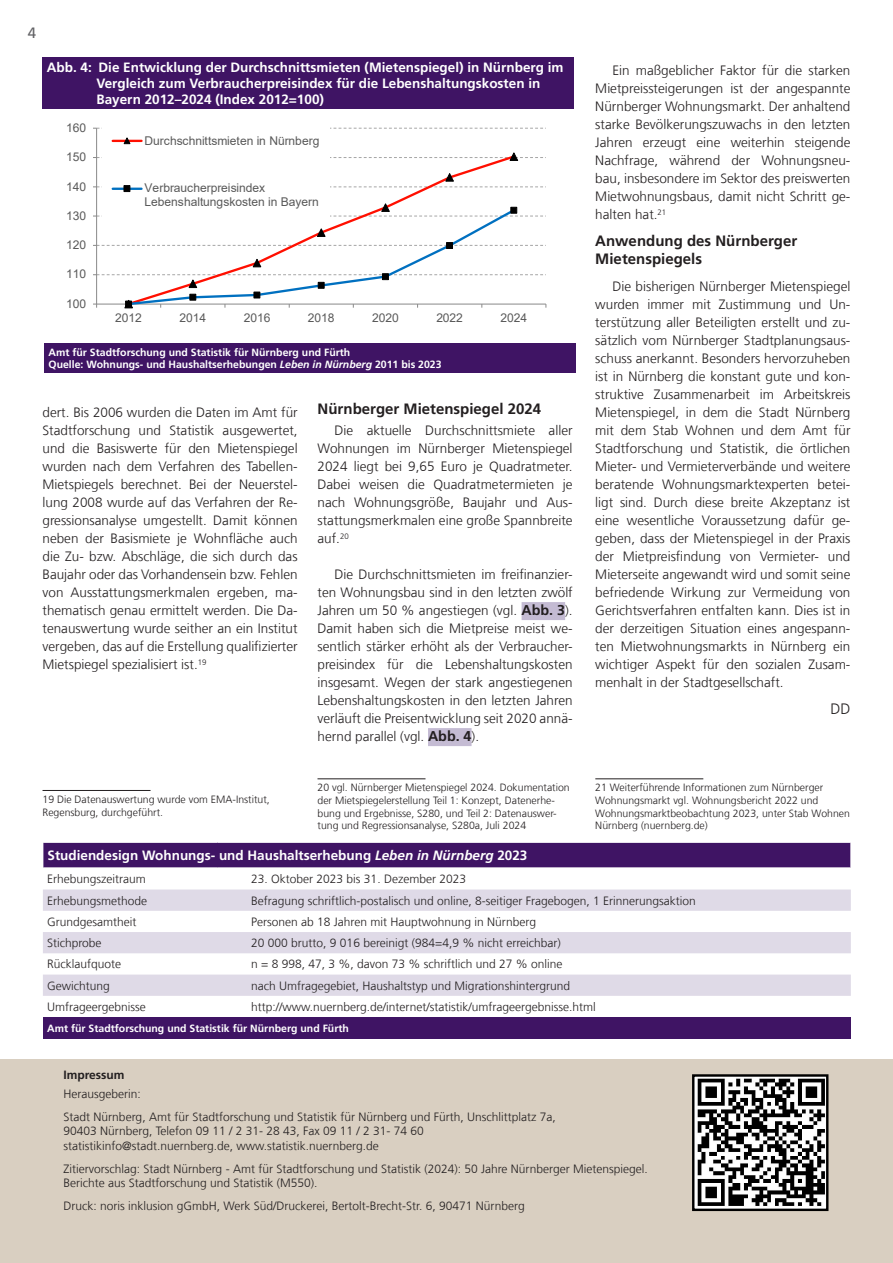
<style>
.page{position:relative;width:893px;height:1263px;background:#fff}
.page>*{position:absolute;margin:0;border:0;box-sizing:border-box;transform-origin:0 0}
.t1{font:700 15px/18px "Frutiger LT Com";color:#231f20}
.t2{font:300 15px "Frutiger LT Com";color:#231f20}
.t3{font:15px "Frutiger LT Com";color:#636366}
.t4{font:300 13.5px/18px "Frutiger LT Com";color:#231f20;text-align:justify}
.t5{font:700 13.5px/16.2px "Frutiger LT Com";color:#fff}
.t6{font:300 12px/14.4px "Frutiger LT Com";color:#231f20}
.t7{font:12px/13.8px "Arial";letter-spacing:-.005em;color:#595959}
.t8{font:700 12px "Frutiger LT Com";color:#231f20}
.t9{font:300 10.5px/12.6px "Frutiger LT Com";color:#231f20}
.t10{font:700 10.5px/12.6px "Frutiger LT Com";color:#fff}
.s1{font-style:italic}
.s2{font-weight:700;font-size:14.25px}
</style>
<div class="page">
<div style="left:0;top:1059px;width:893px;height:204px;background:#d9cfc1"></div>
<img style="left:695px;top:1077px;width:130px;height:131px">
<div style="left:692px;top:1074px;width:136px;height:137px;border:2px solid #000"></div>
<hr style="left:43px;top:790px;width:108px;height:1px;background:#231f20">
<div style="left:522px;top:602px;width:43px;height:18px;background:#c4bbd3"></div>
<div style="left:428px;top:728px;width:44px;height:18px;background:#c4bbd3"></div>
<hr style="left:317px;top:778px;width:108px;height:1px;background:#231f20">
<hr style="left:595px;top:778px;width:108px;height:1px;background:#231f20">
<div style="left:43px;top:57px;width:531px;height:51px;background:#3f1464"></div>
<hr style="left:96px;top:128px;width:1px;height:176px;background:#898989">
<svg style="left:93px;top:128px;width:453px;height:1px"></svg>
<svg style="left:330px;top:161px;width:187px;height:42px"></svg>
<svg style="left:93px;top:173px;width:453px;height:14px"></svg>
<svg style="left:93px;top:152px;width:453px;height:9px"></svg>
<svg style="left:93px;top:203px;width:454px;height:106px"></svg>
<svg style="left:318px;top:282px;width:6px;height:7px"></svg>
<div style="left:382px;top:273px;width:7px;height:7px;background:#000;border:1px solid #000"></div>
<div style="left:446px;top:242px;width:7px;height:7px;background:#000"></div>
<div style="left:510px;top:207px;width:7px;height:7px;background:#000;border:1px solid #000"></div>
<div style="left:102px;top:123px;width:227px;height:96px;background:#fff"></div>
<hr style="left:113px;top:140px;width:29px;height:2px;background:#ff0f00">
<svg style="left:123px;top:137px;width:8px;height:7px"></svg>
<hr style="left:113px;top:188px;width:29px;height:2px;background:#0070c0">
<div style="left:124px;top:185px;width:6px;height:7px;background:#000;border:1px solid #000"></div>
<div style="left:44px;top:343px;width:532px;height:30px;background:#3f1464"></div>
<div style="left:43px;top:842px;width:808px;height:26px;background:#3f1464"></div>
<svg style="left:43px;top:889px;width:808px;height:107px;fill:#dfdae7"></svg>
<div style="left:43px;top:1017px;width:808px;height:21px;background:#3f1464"></div>
<svg style="left:850px;top:843px;width:1px;height:24px"></svg>
<hr style="left:43px;top:867px;width:174px;height:1px;background:#fff">
<hr style="left:217px;top:867px;width:634px;height:1px;background:#fff">
<hr style="left:43px;top:842px;width:174px;height:1px;background:#fff">
<svg style="left:43px;top:843px;width:1px;height:24px"></svg>
<hr style="left:217px;top:842px;width:634px;height:1px;background:#fff">
<p class="t3" style="left:28px;top:23px;width:10px">4</p>
<p class="t5" style="left:97px;top:59px;width:469px;text-indent:-50px">Abb. 4: Die Entwicklung der Durchschnittsmieten (Mietenspiegel) in Nürnberg im<br>Vergleich zum Verbraucherpreisindex für die Lebenshaltungskosten in<br>Bayern 2012–2024 (Index 2012=100)</p>
<p class="t7" style="left:66px;top:121px;width:22px">160</p>
<p class="t7" style="left:66px;top:150px;width:22px">150</p>
<p class="t7" style="left:66px;top:179px;width:22px">140</p>
<p class="t7" style="left:66px;top:209px;width:22px">130</p>
<p class="t7" style="left:66px;top:238px;width:22px">120</p>
<p class="t7" style="left:66px;top:267px;width:22px">110</p>
<p class="t7" style="left:66px;top:297px;width:22px">100</p>
<p class="t7" style="left:145px;top:133px;width:176px">Durchschnittsmieten in Nürnberg</p>
<p class="t7" style="left:145px;top:181px;width:176px">Verbraucherpreisindex<br>Lebenshaltungskosten in Bayern</p>
<p class="t7" style="left:115px;top:311px;width:28px">2012</p>
<p class="t7" style="left:180px;top:311px;width:28px">2014</p>
<p class="t7" style="left:244px;top:311px;width:28px">2016</p>
<p class="t7" style="left:308px;top:311px;width:28px">2018</p>
<p class="t7" style="left:372px;top:311px;width:28px">2020</p>
<p class="t7" style="left:436px;top:311px;width:28px">2022</p>
<p class="t7" style="left:500px;top:311px;width:28px">2024</p>
<p class="t10" style="left:49px;top:346px;width:395px">Amt für Stadtforschung und Statistik für Nürnberg und Fürth<br>Quelle: Wohnungs- und Haushaltserhebungen <span class="s1">Leben in Nürnberg</span> 2011 bis 2023</p>
<p class="t4" style="left:43px;top:404px;width:257px">dert. Bis 2006 wurden die Daten im Amt für Stadtforschung und Statistik ausgewertet, und die Basiswerte für den Mietenspiegel wurden nach dem Verfahren des Tabellen-Mietspiegels berechnet. Bei der Neuerstel&shy;lung 2008 wurde auf das Verfahren der Re&shy;gressionsanalyse umgestellt. Damit können neben der Basismiete je Wohnfläche auch die Zu- bzw. Abschläge, die sich durch das Baujahr oder das Vorhandensein bzw. Fehlen von Ausstattungsmerkmalen ergeben, ma&shy;thematisch genau ermittelt werden. Die Da&shy;tenauswertung wurde seither an ein Institut vergeben, das auf die Erstellung qualifizierter Mietspiegel spezialisiert ist.<sup>19</sup></p>
<p class="t9" style="left:43px;top:793px;width:229px">19 Die Datenauswertung wurde vom EMA-Institut,<br>Regensburg, durchgeführt.</p>
<p class="t1" style="left:317px;top:400px;width:225px">Nürnberger Mietenspiegel 2024</p>
<p class="t4" style="left:317px;top:422px;width:257px;text-indent:17px">Die aktuelle Durchschnittsmiete aller Wohnungen im Nürnberger Mietenspiegel 2024 liegt bei 9,65 Euro je Quadratmeter.<br>Dabei weisen die Quadratmetermieten je nach Wohnungsgröße, Baujahr und Aus&shy;stattungsmerkmalen eine große Spannbreite auf.<sup>20</sup></p>
<p class="t4" style="left:317px;top:566px;width:257px;text-indent:17px">Die Durchschnittsmieten im freifinanzier&shy;ten Wohnungsbau sind in den letzten zwölf Jahren um 50 % angestiegen (vgl. <span class="s2">Abb. 3</span>).<br>Damit haben sich die Mietpreise meist we&shy;sentlich stärker erhöht als der Verbraucher&shy;preisindex für die Lebenshaltungskosten insgesamt. Wegen der stark angestiegenen Lebenshaltungskosten in den letzten Jahren verläuft die Preisentwicklung seit 2020 annä&shy;hernd parallel (vgl. <span class="s2">Abb. 4</span>).</p>
<p class="t9" style="left:317px;top:781px;width:254px">20 vgl. Nürnberger Mietenspiegel 2024. Dokumentation der Mietspiegelerstellung Teil 1: Konzept, Datenerhe&shy;bung und Ergebnisse, S280, und Teil 2: Datenauswer&shy;tung und Regressionsanalyse, S280a, Juli 2024</p>
<p class="t4" style="left:595px;top:62px;width:257px;text-indent:17px">Ein maßgeblicher Faktor für die starken Mietpreissteigerungen ist der angespannte Nürnberger Wohnungsmarkt. Der anhaltend starke Bevölkerungszuwachs in den letzten Jahren erzeugt eine weiterhin steigende Nachfrage, während der Wohnungsneu&shy;bau, insbesondere im Sektor des preiswerten Mietwohnungsbaus, damit nicht Schritt ge&shy;halten hat.<sup>21</sup></p>
<p class="t1" style="left:595px;top:232px;width:203px">Anwendung des Nürnberger<br>Mietenspiegels</p>
<p class="t4" style="left:595px;top:278px;width:257px;text-indent:17px">Die bisherigen Nürnberger Mietenspiegel wurden immer mit Zustimmung und Un&shy;terstützung aller Beteiligten erstellt und zu&shy;sätzlich vom Nürnberger Stadtplanungsaus&shy;schuss anerkannt. Besonders hervorzuheben ist in Nürnberg die konstant gute und kon&shy;struktive Zusammenarbeit im Arbeitskreis Mietenspiegel, in dem die Stadt Nürnberg mit dem Stab Wohnen und dem Amt für Stadtforschung und Statistik, die örtlichen Mieter- und Vermieterverbände und weitere beratende Wohnungsmarktexperten betei&shy;ligt sind. Durch diese breite Akzeptanz ist eine wesentliche Voraussetzung dafür ge&shy;geben, dass der Mietenspiegel in der Praxis der Mietpreisfindung von Vermieter- und Mieterseite angewandt wird und somit seine befriedende Wirkung zur Vermeidung von Gerichtsverfahren entfalten kann. Dies ist in der derzeitigen Situation eines angespann&shy;ten Mietwohnungsmarkts in Nürnberg ein wichtiger Aspekt für den sozialen Zusam&shy;menhalt in der Stadtgesellschaft.</p>
<p class="t2" style="left:830px;top:700px;width:22px">DD</p>
<p class="t9" style="left:595px;top:781px;width:256px">21 Weiterführende Informationen zum Nürnberger Wohnungsmarkt vgl. Wohnungsbericht 2022 und Wohnungsmarktbeobachtung 2023, unter Stab Wohnen Nürnberg (nuernberg.de)</p>
<p class="t5" style="left:48px;top:847px;width:481px">Studiendesign Wohnungs- und Haushaltserhebung <span class="s1">Leben in Nürnberg</span> 2023</p>
<p class="t6" style="left:47px;top:872px;width:100px">Erhebungszeitraum</p>
<p class="t6" style="left:251px;top:872px;width:216px">23. Oktober 2023 bis 31. Dezember 2023</p>
<p class="t6" style="left:47px;top:893px;width:102px">Erhebungsmethode</p>
<p class="t6" style="left:251px;top:893px;width:446px">Befragung schriftlich-postalisch und online, 8-seitiger Fragebogen, 1 Erinnerungsaktion</p>
<p class="t6" style="left:47px;top:915px;width:91px">Grundgesamtheit</p>
<p class="t6" style="left:251px;top:915px;width:286px">Personen ab 18 Jahren mit Hauptwohnung in Nürnberg</p>
<p class="t6" style="left:47px;top:936px;width:56px">Stichprobe</p>
<p class="t6" style="left:251px;top:936px;width:311px">20 000 brutto, 9 016 bereinigt (984=4,9 % nicht erreichbar)</p>
<p class="t6" style="left:47px;top:957px;width:76px">Rücklaufquote</p>
<p class="t6" style="left:251px;top:957px;width:313px">n = 8 998, 47, 3 %, davon 73 % schriftlich und 27 % online</p>
<p class="t6" style="left:47px;top:978px;width:64px">Gewichtung</p>
<p class="t6" style="left:251px;top:978px;width:320px">nach Umfragegebiet, Haushaltstyp und Migrationshintergrund</p>
<p class="t6" style="left:47px;top:1000px;width:100px">Umfrageergebnisse</p>
<p class="t6" style="left:251px;top:1000px;width:346px">http://www.nuernberg.de/internet/statistik/umfrageergebnisse.html</p>
<p class="t10" style="left:47px;top:1022px;width:303px">Amt für Stadtforschung und Statistik für Nürnberg und Fürth</p>
<p class="t8" style="left:63px;top:1068px;width:63px">Impressum</p>
<p class="t6" style="left:63px;top:1082px;width:494px;line-height:23px">Herausgeberin:<br>Stadt Nürnberg, Amt für Stadtforschung und Statistik für Nürnberg und Fürth, Unschlittplatz 7a,</p>
<p class="t6" style="left:63px;top:1124px;width:362px">90403 Nürnberg, Telefon 09 11 / 2 31- 28 43, Fax 09 11 / 2 31- 74 60 statistikinfo@stadt.nuernberg.de, www.statistik.nuernberg.de</p>
<p class="t6" style="left:63px;top:1161px;width:586px">Zitiervorschlag: Stadt Nürnberg - Amt für Stadtforschung und Statistik (2024): 50 Jahre Nürnberger Mietenspiegel.<br>Berichte aus Stadtforschung und Statistik (M550).</p>
<p class="t6" style="left:63px;top:1199px;width:463px">Druck: noris inklusion gGmbH, Werk Süd/Druckerei, Bertolt-Brecht-Str. 6, 90471 Nürnberg</p>
</div>
